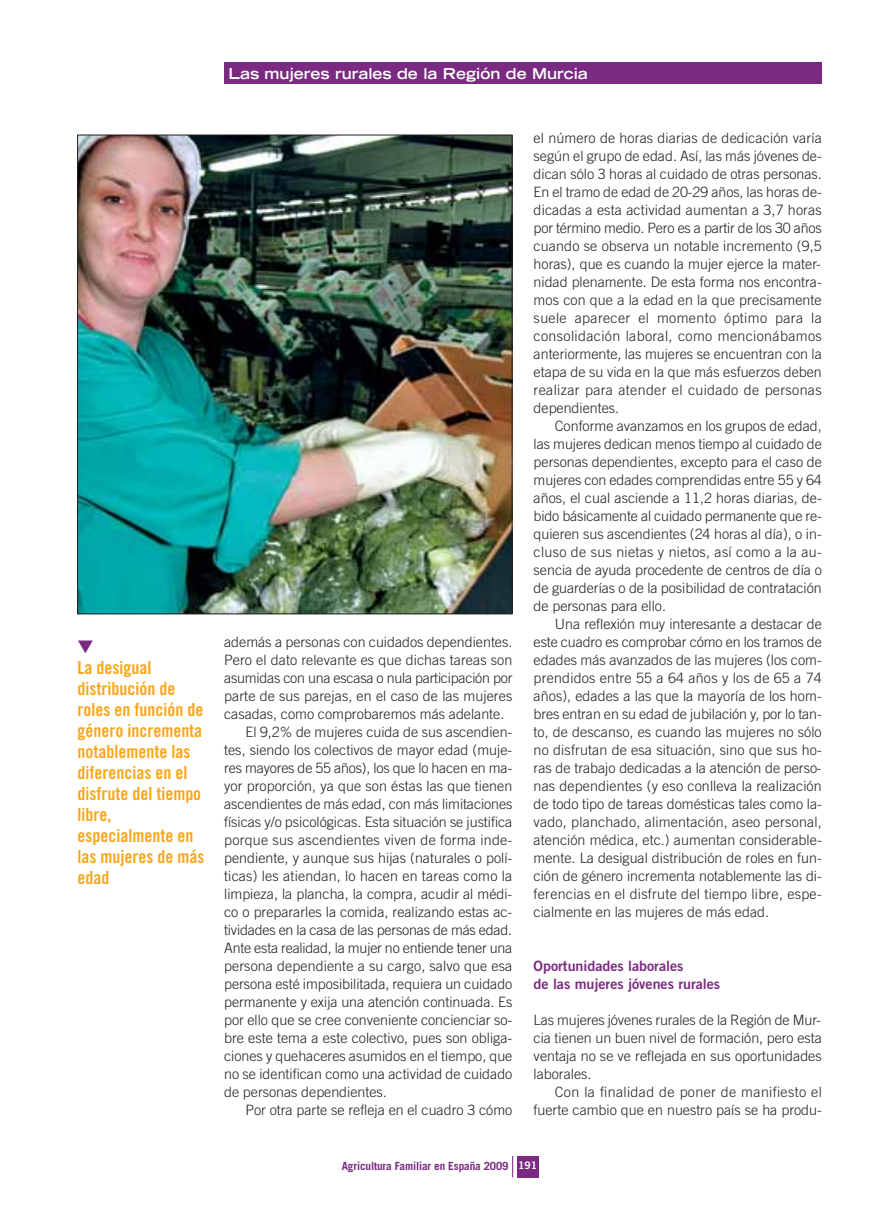
<style>
.page{position:relative;width:895px;height:1210px;background:#fff}
.page>*{position:absolute;margin:0;border:0;box-sizing:border-box;transform-origin:0 0}
.t1{font:18px/21px "Trade Gothic Bold Cond Twenty";color:#faa61a}
.t2{font:700 expanded 15px "Trade Gothic LH";color:#fff}
.t3{font:300 14.25px/18px "Trade Gothic";color:#231f20;text-align:justify}
.t4{font:14.25px/18px "Trade Gothic Bold Two";color:#7a2b81}
.t5{font:700 11.25px "Trade Gothic";letter-spacing:-.01em;color:#7a2b81}
.s1{font-family:"Trade Gothic Bold Two";font-weight:400;font-size:10.5px;color:#fff}
</style>
<div class="page">
<div style="left:224px;top:63px;width:597px;height:21px;background:#7a2b81"></div>
<div style="left:517px;top:1155px;width:21px;height:22px;background:#7a2b81"></div>
<svg style="left:512px;top:1156px;width:1px;height:21px"></svg>
<img style="left:79px;top:137px;width:431px;height:475px">
<p class="t1" style="left:77px;top:658px;width:128px">La desigual distribución de roles en función de género incrementa notablemente las diferencias en el disfrute del tiempo libre, especialmente en las mujeres de más edad</p>
<p class="t2" style="left:228px;top:68px;width:361px">Las mujeres rurales de la Región de Murcia</p>
<p class="t3" style="left:224px;top:634px;width:290px">además a personas con cuidados dependientes.</p>
<p class="t3" style="left:224px;top:652px;width:290px">Pero el dato relevante es que dichas tareas son</p>
<p class="t3" style="left:224px;top:670px;width:290px">asumidas con una escasa o nula participación por</p>
<p class="t3" style="left:224px;top:688px;width:290px">parte de sus parejas, en el caso de las mujeres</p>
<p class="t3" style="left:224px;top:706px;width:282px">casadas, como comprobaremos más adelante.</p>
<p class="t3" style="left:245px;top:724px;width:268px">El 9,2% de mujeres cuida de sus ascendien-</p>
<p class="t3" style="left:224px;top:742px;width:290px">tes, siendo los colectivos de mayor edad (muje-</p>
<p class="t3" style="left:224px;top:760px;width:290px">res mayores de 55 años), los que lo hacen en ma-</p>
<p class="t3" style="left:224px;top:778px;width:290px">yor proporción, ya que son éstas las que tienen</p>
<p class="t3" style="left:224px;top:796px;width:290px">ascendientes de más edad, con más limitaciones</p>
<p class="t3" style="left:224px;top:814px;width:290px">físicas y/o psicológicas. Esta situación se justifica</p>
<p class="t3" style="left:224px;top:832px;width:290px">porque sus ascendientes viven de forma inde-</p>
<p class="t3" style="left:224px;top:850px;width:290px">pendiente, y aunque sus hijas (naturales o polí-</p>
<p class="t3" style="left:224px;top:868px;width:289px">ticas) les atiendan, lo hacen en tareas como la</p>
<p class="t3" style="left:224px;top:886px;width:290px">limpieza, la plancha, la compra, acudir al médi-</p>
<p class="t3" style="left:224px;top:904px;width:290px">co o prepararles la comida, realizando estas ac-</p>
<p class="t3" style="left:224px;top:922px;width:289px">tividades en la casa de las personas de más edad.</p>
<p class="t3" style="left:224px;top:940px;width:290px">Ante esta realidad, la mujer no entiende tener una</p>
<p class="t3" style="left:224px;top:958px;width:290px">persona dependiente a su cargo, salvo que esa</p>
<p class="t3" style="left:224px;top:976px;width:290px">persona esté imposibilitada, requiera un cuidado</p>
<p class="t3" style="left:224px;top:994px;width:290px">permanente y exija una atención continuada. Es</p>
<p class="t3" style="left:224px;top:1012px;width:290px">por ello que se cree conveniente concienciar so-</p>
<p class="t3" style="left:224px;top:1030px;width:290px">bre este tema a este colectivo, pues son obliga-</p>
<p class="t3" style="left:224px;top:1048px;width:290px">ciones y quehaceres asumidos en el tiempo, que</p>
<p class="t3" style="left:224px;top:1066px;width:290px">no se identifican como una actividad de cuidado</p>
<p class="t3" style="left:224px;top:1084px;width:164px">de personas dependientes.</p>
<p class="t3" style="left:245px;top:1102px;width:268px">Por otra parte se refleja en el cuadro 3 cómo</p>
<p class="t3" style="left:533px;top:130px;width:290px">el número de horas diarias de dedicación varía según el grupo de edad. Así, las más jóvenes de&shy;dican sólo 3 horas al cuidado de otras personas.<br>En el tramo de edad de 20-29 años, las horas de&shy;dicadas a esta actividad aumentan a 3,7 horas por término medio. Pero es a partir de los 30 años cuando se observa un notable incremento (9,5 horas), que es cuando la mujer ejerce la mater&shy;nidad plenamente. De esta forma nos encontra&shy;mos con que a la edad en la que precisamente suele aparecer el momento óptimo para la consolidación laboral, como mencionábamos anteriormente, las mujeres se encuentran con la etapa de su vida en la que más esfuerzos deben realizar para atender el cuidado de personas dependientes.</p>
<p class="t3" style="left:533px;top:418px;width:290px;text-indent:21px">Conforme avanzamos en los grupos de edad, las mujeres dedican menos tiempo al cuidado de personas dependientes, excepto para el caso de mujeres con edades comprendidas entre 55 y 64 años, el cual asciende a 11,2 horas diarias, de&shy;bido básicamente al cuidado permanente que re&shy;quieren sus ascendientes (24 horas al día), o in&shy;cluso de sus nietas y nietos, así como a la au&shy;sencia de ayuda procedente de centros de día o de guarderías o de la posibilidad de contratación de personas para ello.</p>
<p class="t3" style="left:533px;top:616px;width:290px;text-indent:21px">Una reflexión muy interesante a destacar de este cuadro es comprobar cómo en los tramos de edades más avanzados de las mujeres (los com&shy;prendidos entre 55 a 64 años y los de 65 a 74 años), edades a las que la mayoría de los hom&shy;bres entran en su edad de jubilación y, por lo tan&shy;to, de descanso, es cuando las mujeres no sólo no disfrutan de esa situación, sino que sus ho&shy;ras de trabajo dedicadas a la atención de perso&shy;nas dependientes (y eso conlleva la realización de todo tipo de tareas domésticas tales como la&shy;vado, planchado, alimentación, aseo personal, atención médica, etc.) aumentan considerable&shy;mente. La desigual distribución de roles en fun&shy;ción de género incrementa notablemente las di&shy;ferencias en el disfrute del tiempo libre, espe&shy;cialmente en las mujeres de más edad.</p>
<p class="t4" style="left:533px;top:958px;width:188px">Oportunidades laborales<br>de las mujeres jóvenes rurales</p>
<p class="t3" style="left:533px;top:1012px;width:290px">Las mujeres jóvenes rurales de la Región de Mur&shy;cia tienen un buen nivel de formación, pero esta ventaja no se ve reflejada en sus oportunidades laborales.</p>
<p class="t3" style="left:533px;top:1084px;width:290px;text-align:right">Con la finalidad de poner de manifiesto el fuerte cambio que en nuestro país se ha produ-</p>
<p class="t5" style="left:342px;top:1161px;width:197px">Agricultura Familiar en España 2009 <span class="s1">191</span></p>
</div>
